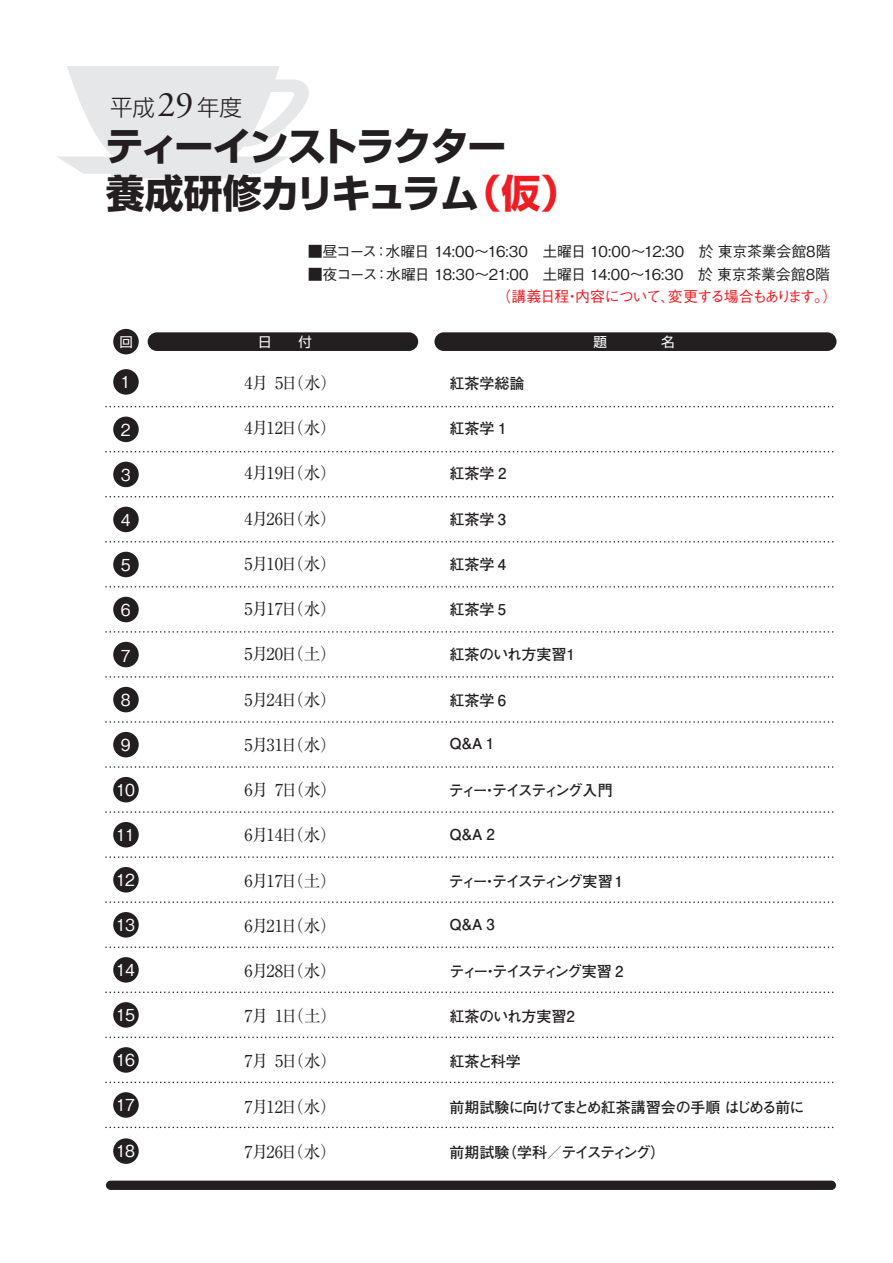
<style>
.page{position:relative;width:893px;height:1263px;background:#fff}
.page>*{position:absolute;margin:0;border:0;box-sizing:border-box;transform-origin:0 0}
.t1{font:700 39px "Shin Go Pro";letter-spacing:-.045em;color:#231f20}
.t2{font:700 39px "Shin Go Pro";color:#ee1d23}
.t3{font:36px "Adobe Garamond";color:#231f20}
.t4{font:300 22.5px "Shin Go Pro";color:#231f20}
.t5{font:16.5px "Ryumin Pro";letter-spacing:.19em;color:#231f20}
.t6{font:500 16.5px "Gothic BBB Pro";letter-spacing:-.05em;color:#fff;scale:.95 1}
.t7{font:500 15px "Gothic BBB Pro";letter-spacing:-.02em;color:#231f20}
.t8{font:700 15px "Futo Go B101 Pro";letter-spacing:-.02em;color:#231f20}
.t9{font:700 15px "Futo Go B101 Pro";letter-spacing:-.05em;color:#231f20}
.t10{font:500 15px "Gothic BBB Pro";letter-spacing:-.04em;color:#231f20}
.t11{font:500 15px "Gothic BBB Pro";letter-spacing:-.13em;color:#ee1d23}
.t12{font:500 15px "Gothic BBB Pro";letter-spacing:-.075em;color:#ee1d23}
.t13{font:700 15px "Futo Go B101 Pro";letter-spacing:-.135em;color:#231f20}
.t14{font:700 15px "Futo Go B101 Pro";letter-spacing:-.16em;color:#231f20}
.t15{font:700 15px "Futo Go B101 Pro";letter-spacing:-.15em;color:#231f20}
.t16{font:700 15px "Futo Go B101 Pro";letter-spacing:-.165em;color:#231f20}
.t17{font:13.5px "Shin Go Pro";color:#fff}
</style>
<div class="page">
<div style="left:113px;top:369px;width:26px;height:26px;background:#231f20;border-radius:50%"></div>
<div style="left:113px;top:329px;width:26px;height:25px;background:#231f20;border-radius:50%"></div>
<div style="left:113px;top:417px;width:26px;height:25px;background:#231f20;border-radius:50%"></div>
<div style="left:113px;top:462px;width:26px;height:25px;background:#231f20;border-radius:50%"></div>
<div style="left:113px;top:507px;width:26px;height:25px;background:#231f20;border-radius:50%"></div>
<div style="left:113px;top:552px;width:26px;height:25px;background:#231f20;border-radius:50%"></div>
<div style="left:113px;top:597px;width:26px;height:25px;background:#231f20;border-radius:50%"></div>
<div style="left:113px;top:642px;width:26px;height:25px;background:#231f20;border-radius:50%"></div>
<div style="left:113px;top:687px;width:26px;height:25px;background:#231f20;border-radius:50%"></div>
<div style="left:113px;top:732px;width:26px;height:25px;background:#231f20;border-radius:50%"></div>
<div style="left:113px;top:777px;width:26px;height:25px;background:#231f20;border-radius:50%"></div>
<div style="left:113px;top:822px;width:26px;height:25px;background:#231f20;border-radius:50%"></div>
<div style="left:113px;top:867px;width:26px;height:25px;background:#231f20;border-radius:50%"></div>
<div style="left:113px;top:912px;width:26px;height:25px;background:#231f20;border-radius:50%"></div>
<div style="left:113px;top:957px;width:26px;height:25px;background:#231f20;border-radius:50%"></div>
<div style="left:113px;top:1002px;width:26px;height:26px;background:#231f20;border-radius:50%"></div>
<div style="left:113px;top:1047px;width:26px;height:26px;background:#231f20;border-radius:50%"></div>
<div style="left:113px;top:1092px;width:26px;height:26px;background:#231f20;border-radius:50%"></div>
<div style="left:113px;top:1138px;width:26px;height:26px;background:#231f20;border-radius:50%"></div>
<svg style="left:57px;top:66px;width:252px;height:112px"></svg>
<div style="left:148px;top:332px;width:270px;height:19px;background:#231f20;border-radius:9px"></div>
<div style="left:106px;top:1180px;width:730px;height:10px;background:#231f20;border-radius:5px"></div>
<div style="left:434px;top:332px;width:402px;height:19px;background:#231f20;border-radius:9px"></div>
<svg style="left:106px;top:451px;width:728px;height:1px"></svg>
<svg style="left:106px;top:496px;width:728px;height:1px"></svg>
<svg style="left:106px;top:541px;width:728px;height:1px"></svg>
<svg style="left:106px;top:586px;width:728px;height:2px"></svg>
<svg style="left:106px;top:631px;width:728px;height:2px"></svg>
<svg style="left:106px;top:676px;width:728px;height:2px"></svg>
<svg style="left:106px;top:721px;width:728px;height:2px"></svg>
<svg style="left:106px;top:766px;width:728px;height:2px"></svg>
<svg style="left:106px;top:811px;width:728px;height:2px"></svg>
<svg style="left:106px;top:856px;width:728px;height:2px"></svg>
<svg style="left:106px;top:901px;width:728px;height:2px"></svg>
<svg style="left:106px;top:946px;width:728px;height:2px"></svg>
<svg style="left:106px;top:991px;width:728px;height:2px"></svg>
<svg style="left:106px;top:1036px;width:728px;height:2px"></svg>
<svg style="left:106px;top:1081px;width:728px;height:2px"></svg>
<svg style="left:106px;top:406px;width:728px;height:1px"></svg>
<svg style="left:106px;top:1127px;width:728px;height:1px"></svg>
<h2 class="t3" style="left:157px;top:85px;width:37px">29</h2>
<h3 class="t4" style="left:197px;top:89px;width:46px">年度</h3>
<h3 class="t4" style="left:110px;top:89px;width:46px">平成</h3>
<h1 class="t1" style="left:105px;top:115px;width:403px">ティーインストラクター</h1>
<h1 class="t2" style="left:463px;top:162px;width:118px">（仮(</h1>
<h1 class="t1" style="left:106px;top:162px;width:375px">養成研修カリキュラム</h1>
<p class="t10" style="left:386px;top:239px;width:144px">水曜日 14:00～16:30</p>
<p class="t7" style="left:308px;top:239px;width:71px">■昼コース</p>
<p class="t7" style="left:374px;top:239px;width:16px">：</p>
<p class="t7" style="left:542px;top:239px;width:290px">土曜日 10:00～12:30　於東京茶業会館8階</p>
<p class="t7" style="left:386px;top:262px;width:144px">水曜日 18:30～21:00</p>
<p class="t7" style="left:308px;top:262px;width:72px">■夜コース</p>
<p class="t7" style="left:374px;top:262px;width:16px">：</p>
<p class="t7" style="left:542px;top:262px;width:289px">土曜日 14:00～16:30　於東京茶業会館8階</p>
<p class="t17" style="left:120px;top:331px;width:15px">回</p>
<p class="t6" style="left:121px;top:368px;width:12px">1</p>
<p class="t6" style="left:121px;top:416px;width:12px">2</p>
<p class="t6" style="left:121px;top:461px;width:12px">3</p>
<p class="t6" style="left:121px;top:507px;width:12px">4</p>
<p class="t6" style="left:121px;top:551px;width:12px">5</p>
<p class="t6" style="left:121px;top:597px;width:12px">6</p>
<p class="t6" style="left:121px;top:642px;width:12px">7</p>
<p class="t6" style="left:121px;top:687px;width:12px">8</p>
<p class="t6" style="left:121px;top:731px;width:12px">9</p>
<p class="t6" style="left:116px;top:776px;width:21px">10</p>
<p class="t6" style="left:116px;top:821px;width:21px">11</p>
<p class="t6" style="left:116px;top:867px;width:21px">12</p>
<p class="t6" style="left:116px;top:911px;width:21px">13</p>
<p class="t6" style="left:116px;top:956px;width:21px">14</p>
<p class="t6" style="left:116px;top:1001px;width:21px">15</p>
<p class="t6" style="left:116px;top:1047px;width:21px">16</p>
<p class="t6" style="left:116px;top:1092px;width:21px">17</p>
<p class="t6" style="left:116px;top:1137px;width:21px">18</p>
<p class="t17" style="left:258px;top:331px;width:55px">日　　付</p>
<p class="t5" style="left:244px;top:370px;width:94px">月4 （日5 水 (</p>
<p class="t5" style="left:244px;top:415px;width:94px">月4 12 （日水(</p>
<p class="t5" style="left:244px;top:460px;width:94px">月4 19 （日水(</p>
<p class="t5" style="left:244px;top:505px;width:94px">月4 26 （日水(</p>
<p class="t5" style="left:244px;top:551px;width:94px">月5 10 （日水(</p>
<p class="t5" style="left:244px;top:596px;width:94px">月5 17 （日水(</p>
<p class="t5" style="left:244px;top:641px;width:94px">月5 20 （日土(</p>
<p class="t5" style="left:244px;top:686px;width:94px">月5 24 （日水(</p>
<p class="t5" style="left:244px;top:732px;width:94px">月5 31 （日水(</p>
<p class="t5" style="left:244px;top:777px;width:94px">月6 （日7 水 (</p>
<p class="t5" style="left:244px;top:822px;width:94px">月6 14 （日水(</p>
<p class="t5" style="left:244px;top:867px;width:94px">月6 17 （日土(</p>
<p class="t5" style="left:244px;top:912px;width:94px">月6 21 （日水(</p>
<p class="t5" style="left:244px;top:958px;width:94px">月6 28 （日水(</p>
<p class="t5" style="left:244px;top:1003px;width:94px">月7 （日1 土 (</p>
<p class="t5" style="left:244px;top:1048px;width:94px">月7 （日5 水 (</p>
<p class="t5" style="left:244px;top:1093px;width:94px">月7 12 （日水(</p>
<p class="t5" style="left:244px;top:1139px;width:94px">月7 26 （日水(</p>
<p class="t12" style="left:496px;top:284px;width:180px">（講義日程内容について、</p>
<p class="t11" style="left:668px;top:284px;width:171px">変更する場合もあります (。</p>
<p class="t12" style="left:565px;top:284px;width:16px">・</p>
<p class="t8" style="left:450px;top:371px;width:76px">紅茶学総論</p>
<p class="t8" style="left:450px;top:417px;width:59px">紅茶学 1</p>
<p class="t8" style="left:450px;top:462px;width:59px">紅茶学 2</p>
<p class="t8" style="left:450px;top:507px;width:58px">紅茶学 3</p>
<p class="t8" style="left:450px;top:552px;width:58px">紅茶学 4</p>
<p class="t8" style="left:450px;top:597px;width:58px">紅茶学 5</p>
<p class="t8" style="left:450px;top:643px;width:127px">紅茶のいれ方実習1</p>
<p class="t8" style="left:450px;top:688px;width:58px">紅茶学 6</p>
<p class="t8" style="left:448px;top:732px;width:47px">ＱＡ1</p>
<p class="t8" style="left:459px;top:732px;width:16px">＆</p>
<p class="t15" style="left:449px;top:778px;width:165px">ティーテイスティング入門</p>
<p class="t8" style="left:482px;top:778px;width:16px">・</p>
<p class="t8" style="left:448px;top:822px;width:48px">ＱＡ2</p>
<p class="t8" style="left:459px;top:822px;width:16px">＆</p>
<p class="t13" style="left:449px;top:869px;width:179px">ティーテイスティング実習１</p>
<p class="t8" style="left:482px;top:869px;width:16px">・</p>
<p class="t8" style="left:448px;top:912px;width:48px">ＱＡ3</p>
<p class="t8" style="left:459px;top:912px;width:16px">＆</p>
<p class="t14" style="left:450px;top:959px;width:175px">ティーテイスティング実習 2</p>
<p class="t8" style="left:483px;top:959px;width:16px">・</p>
<p class="t8" style="left:450px;top:1004px;width:127px">紅茶のいれ方実習2</p>
<p class="t8" style="left:450px;top:1050px;width:73px">紅茶と科学</p>
<p class="t9" style="left:450px;top:1095px;width:356px">前期試験に向けてまとめ紅茶講習会の手順はじめる前に</p>
<p class="t16" style="left:502px;top:1140px;width:165px">（学科／テイスティング(</p>
<p class="t8" style="left:450px;top:1140px;width:61px">前期試験</p>
</div>
